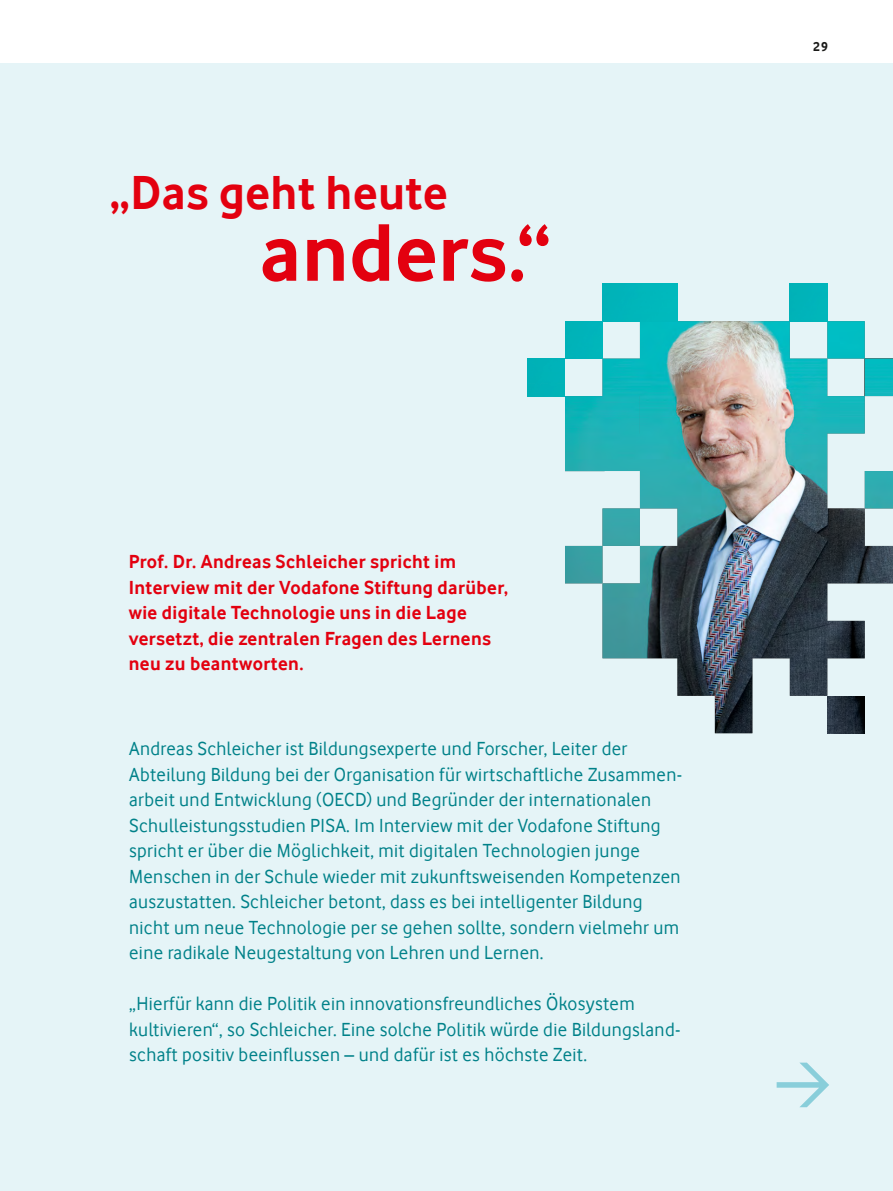
<style>
.page{position:relative;width:893px;height:1191px;background:#fff}
.page>*{position:absolute;margin:0;border:0;box-sizing:border-box;transform-origin:0 0}
.t1{font:700 84.6px "Vodafone Rg";letter-spacing:.01em;color:#e3000f}
.t2{font:700 49.2px "Vodafone Rg";letter-spacing:.01em;color:#e3000f}
.t3{font:19.5px/25.5px "Vodafone Rg";letter-spacing:.02em;color:#008189}
.t4{font:700 19.5px/25.5px "Vodafone Rg";letter-spacing:.02em;color:#e3000f}
.t5{font:700 13.5px "Vodafone Rg";color:#1a1a18}
</style>
<div class="page">
<div style="left:0;top:64px;width:893px;height:1127px;background:#e5f4f7"></div>
<img style="left:565px;top:321px;width:328px;height:412px">
<img style="left:827px;top:696px;width:38px;height:37px">
<img style="left:527px;top:358px;width:38px;height:38px">
<img style="left:565px;top:321px;width:37px;height:37px">
<div style="left:603px;top:284px;width:74px;height:37px;background:#00b6bb"></div>
<div style="left:790px;top:283px;width:37px;height:38px;background:#00b3ba"></div>
<svg style="left:777px;top:1062px;width:52px;height:45px"></svg>
<h2 class="t2" style="left:110px;top:164px;width:339px">„Das geht heute</h2>
<h1 class="t1" style="left:260px;top:203px;width:293px">anders.“</h1>
<p class="t4" style="left:129px;top:548px;width:381px">Prof. Dr. Andreas Schleicher spricht im Interview mit der Vodafone Stiftung darüber, wie digitale Technologie uns in die Lage versetzt, die zentralen Fragen des Lernens neu zu beantworten.</p>
<p class="t3" style="left:129px;top:736px;width:553px">Andreas Schleicher ist Bildungsexperte und Forscher, Leiter der Abteilung Bildung bei der Organisation für wirtschaftliche Zusammen&shy;arbeit und Entwicklung (OECD) und Begründer der internationalen Schulleistungsstudien PISA. Im Interview mit der Vodafone Stiftung spricht er über die Möglichkeit, mit digitalen Technologien junge Menschen in der Schule wieder mit zukunftsweisenden Kompetenzen auszustatten. Schleicher betont, dass es bei intelligenter Bildung nicht um neue Technologie per se gehen sollte, sondern vielmehr um eine radikale Neugestaltung von Lehren und Lernen.</p>
<p class="t3" style="left:129px;top:991px;width:553px">„Hierfür kann die Politik ein innovationsfreundliches Ökosystem kultivieren“, so Schleicher. Eine solche Politik würde die Bildungsland&shy;schaft positiv beeinflussen – und dafür ist es höchste Zeit.</p>
<p class="t5" style="left:813px;top:39px;width:17px">29</p>
</div>
